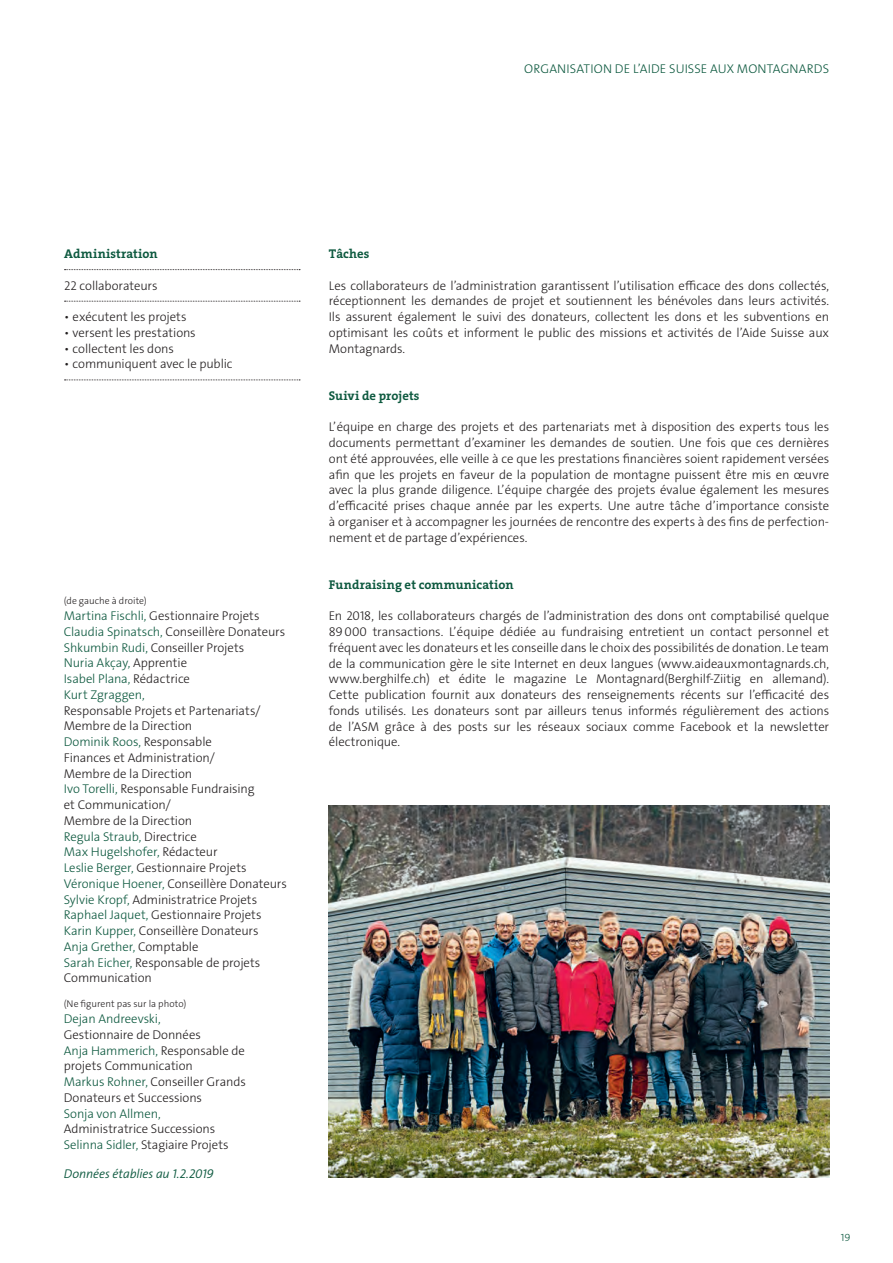
<style>
.page{position:relative;width:893px;height:1263px;background:#fff}
.page>*{position:absolute;margin:0;border:0;box-sizing:border-box;transform-origin:0 0}
.t1{font:12.75px/15.8px "The Sans LP3 Lig";letter-spacing:-.005em;color:#231f20;text-align:justify}
.t2{font:12.75px/15.8px "The Sans LP3 Lig";letter-spacing:-.005em;color:#0d593f}
.t3{font:12.75px "The Serif LP7 Bld";letter-spacing:.01em;color:#0d593f}
.t4{font:12.75px "The Sans LP4 Se Lig IT";letter-spacing:-.005em;color:#0d593f}
.t5{font:10.5px "The Sans LP3 Lig";color:#0d593f}
.t6{font:9.75px "The Sans LP3 Lig";color:#231f20}
.s1{color:#231f20}
.s2{color:#0d593f}
</style>
<div class="page">
<svg style="left:65px;top:269px;width:235px;height:1px"></svg>
<svg style="left:65px;top:301px;width:235px;height:1px"></svg>
<svg style="left:65px;top:379px;width:235px;height:1px"></svg>
<img style="left:329px;top:805px;width:500px;height:373px">
<p class="t2" style="left:524px;top:61px;width:306px">ORGANISATION DE L’AIDE SUISSE AUX MONTAGNARDS</p>
<p class="t3" style="left:64px;top:245px;width:95px">Administration</p>
<p class="t1" style="left:64px;top:278px;width:95px">22 collaborateurs</p>
<p class="t1" style="left:64px;top:309px;width:124px">• exécutent les projets</p>
<p class="t1" style="left:64px;top:325px;width:133px">• versent les prestations</p>
<p class="t1" style="left:64px;top:341px;width:111px">• collectent les dons</p>
<p class="t1" style="left:64px;top:356px;width:170px">• communiquent avec le public</p>
<p class="t6" style="left:64px;top:595px;width:85px">(de gauche à droite)</p>
<p class="t2" style="left:64px;top:608px;width:223px">Martina Fischli, <span class="s1">Gestionnaire Projets<br></span>Claudia Spinatsch, <span class="s1">Conseillère Donateurs<br></span>Shkumbin Rudi, <span class="s1">Conseiller Projets<br></span>Nuria Akçay, <span class="s1">Apprentie<br></span>Isabel Plana, <span class="s1">Rédactrice<br></span>Kurt Zgraggen,</p>
<p class="t1" style="left:64px;top:703px;width:225px;text-align:left">Responsable Projets et Partenariats/<br>Membre de la Direction<br><span class="s2">Dominik Roos,</span> Responsable<br>Finances et Administration/<br>Membre de la Direction<br><span class="s2">Ivo Torelli,</span> Responsable Fundraising<br>et Communication/<br>Membre de la Direction<br><span class="s2">Regula Straub,</span> Directrice<br><span class="s2">Max Hugelshofer,</span> Rédacteur<br><span class="s2">Leslie Berger,</span> Gestionnaire Projets<br><span class="s2">Véronique Hoener,</span> Conseillère Donateurs<br><span class="s2">Sylvie Kropf,</span> Administratrice Projets<br><span class="s2">Raphael Jaquet,</span> Gestionnaire Projets<br><span class="s2">Karin Kupper,</span> Conseillère Donateurs<br><span class="s2">Anja Grether,</span> Comptable<br><span class="s2">Sarah Eicher,</span> Responsable de projets<br>Communication</p>
<p class="t6" style="left:64px;top:998px;width:124px">(Ne figurent pas sur la photo)</p>
<p class="t2" style="left:64px;top:1011px;width:98px">Dejan Andreevski,</p>
<p class="t1" style="left:64px;top:1027px;width:184px;text-align:left">Gestionnaire de Données<br><span class="s2">Anja Hammerich,</span> Responsable de projets Communication<br><span class="s2">Markus Rohner,</span> Conseiller Grands<br>Donateurs et Successions</p>
<p class="t2" style="left:64px;top:1105px;width:98px">Sonja von Allmen,</p>
<p class="t1" style="left:64px;top:1121px;width:166px">Administratrice Successions<br><span class="s2">Selinna Sidler,</span> Stagiaire Projets</p>
<p class="t4" style="left:64px;top:1165px;width:151px">Données établies au 1.2.2019</p>
<p class="t3" style="left:329px;top:245px;width:42px">Tâches</p>
<p class="t1" style="left:329px;top:278px;width:502px">Les collaborateurs de l’administration garantissent l’utilisation efficace des dons collectés, réceptionnent les demandes de projet et soutiennent les bénévoles dans leurs activités.<br>Ils assurent également le suivi des donateurs, collectent les dons et les subventions en optimisant les coûts et informent le public des missions et activités de l’Aide Suisse aux Montagnards.</p>
<p class="t3" style="left:329px;top:387px;width:92px">Suivi de projets</p>
<p class="t1" style="left:329px;top:419px;width:502px">L’équipe en charge des projets et des partenariats met à disposition des experts tous les documents permettant d’examiner les demandes de soutien. Une fois que ces dernières ont été approuvées, elle veille à ce que les prestations financières soient rapidement versées afin que les projets en faveur de la population de montagne puissent être mis en œuvre avec la plus grande diligence. L’équipe chargée des projets évalue également les mesures d’efficacité prises chaque année par les experts. Une autre tâche d’importance consiste à organiser et à accompagner les journées de rencontre des experts à des fins de perfection&shy;nement et de partage d’expériences.</p>
<p class="t3" style="left:329px;top:576px;width:186px">Fundraising et communication</p>
<p class="t1" style="left:329px;top:608px;width:502px">En 2018, les collaborateurs chargés de l’administration des dons ont comptabilisé quelque 89000 transactions. L’équipe dédiée au fundraising entretient un contact personnel et fréquent avec les donateurs et les conseille dans le choix des possibilités de donation. Le team de la communication gère le site Internet en deux langues (www.aideauxmontagnards.ch, www.berghilfe.ch) et édite le magazine Le Montagnard(Berghilf-Ziitig en allemand).<br>Cette publication fournit aux donateurs des renseignements récents sur l’efficacité des fonds utilisés. Les donateurs sont par ailleurs tenus informés régulièrement des actions de l’ASM grâce à des posts sur les réseaux sociaux comme Facebook et la newsletter électronique.</p>
<p class="t5" style="left:841px;top:1231px;width:11px">19</p>
</div>
